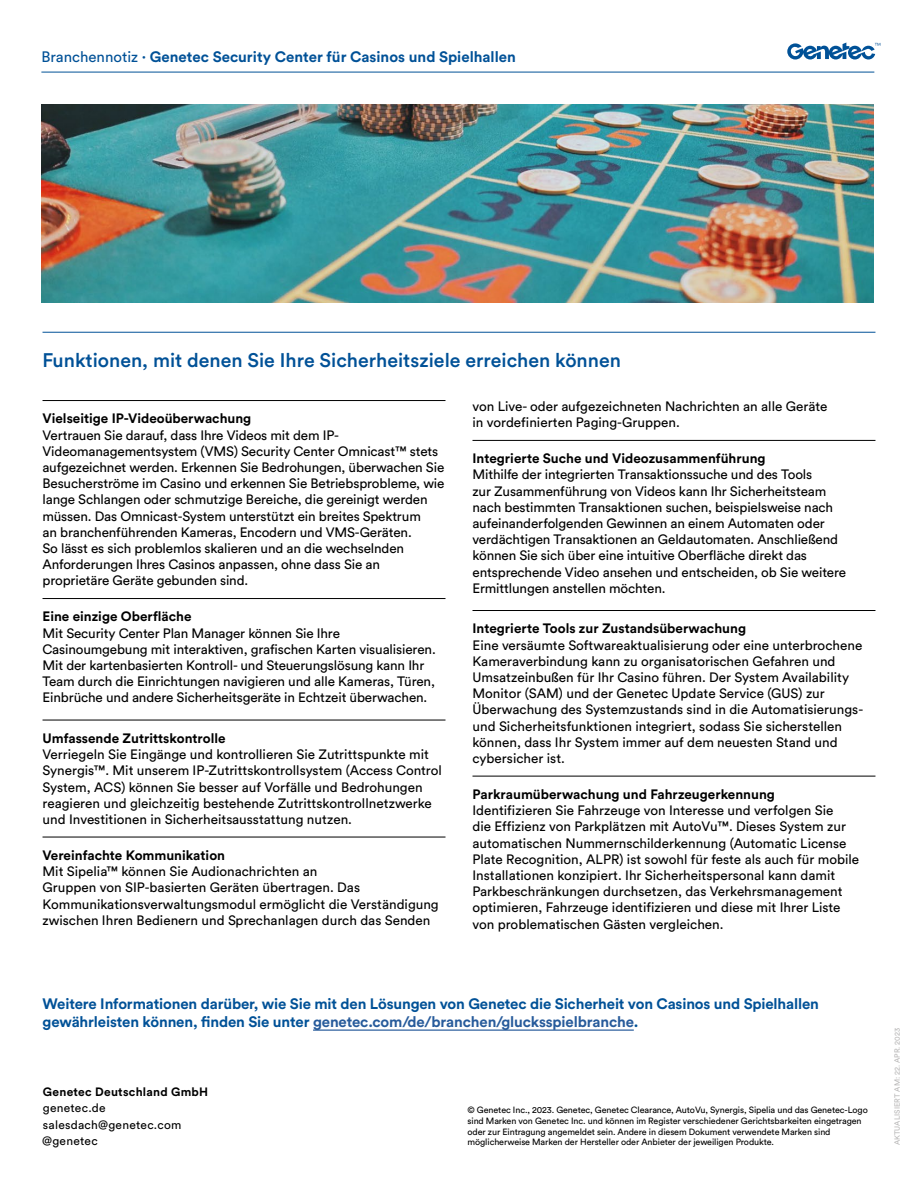
<style>
.page{position:relative;width:918px;height:1188px;background:#fff}
.page>*{position:absolute;margin:0;border:0;box-sizing:border-box;transform-origin:0 0}
.Section_Heading_-_Ru{font:500 19.5px "Circular Pro";color:#005197}
.Document_Type{font:700 15px/18px "Circular Pro";letter-spacing:-.01em;color:#005197}
.Ruled_List{font:13.5px/16.2px "Circular Pro";letter-spacing:-.005em;color:#000}
.Contact_Info_Text{font:12px "Circular Pro";letter-spacing:.02em;color:#000}
.Contact_Info_Heading{font:700 12px "Circular Pro";letter-spacing:.025em;color:#000}
.Copyright{font:9px/10.8px "Circular Pro";letter-spacing:-.01em;color:#000}
.DOC_CODE{font:7.5px "Circular Pro";letter-spacing:.01em;color:#b9b8b8}
.s1{font-weight:400}
.s2{font-weight:700}
.s3{color:#275b9b}
</style>
<div class="page">
<hr style="left:41px;top:72px;width:833px;height:1px;background:#005197">
<svg style="left:787px;top:43px;width:93px;height:17px"></svg>
<hr style="left:43px;top:400px;width:403px;height:1px;background:#000">
<hr style="left:43px;top:598px;width:403px;height:1px;background:#000">
<hr style="left:43px;top:720px;width:403px;height:1px;background:#000">
<hr style="left:43px;top:837px;width:403px;height:1px;background:#000">
<img style="left:42px;top:104px;width:832px;height:198px">
<hr style="left:313px;top:1030px;width:321px;height:1px;background:#275b9b">
<hr style="left:472px;top:440px;width:403px;height:1px;background:#000">
<hr style="left:472px;top:610px;width:403px;height:1px;background:#000">
<hr style="left:472px;top:776px;width:403px;height:1px;background:#000">
<hr style="left:43px;top:332px;width:832px;height:1px;background:#005197">
<p class="Document_Type" style="left:41px;top:47px;width:476px"><span class="s1">Branchennotiz</span> · Genetec Security Center für Casinos und Spielhallen</p>
<p class="Section_Heading_-_Ru" style="left:43px;top:347px;width:580px">Funktionen, mit denen Sie Ihre Sicherheitsziele erreichen können</p>
<p class="Ruled_List" style="left:43px;top:410px;width:404px"><span class="s2">Vielseitige IP-Videoüberwachung<br></span>Vertrauen Sie darauf, dass Ihre Videos mit dem IP-Videomanagementsystem (VMS) Security Center Omnicast™ stets aufgezeichnet werden. Erkennen Sie Bedrohungen, überwachen Sie Besucherströme im Casino und erkennen Sie Betriebsprobleme, wie lange Schlangen oder schmutzige Bereiche, die gereinigt werden müssen. Das Omnicast-System unterstützt ein breites Spektrum<br>an branchenführenden Kameras, Encodern und VMS-Geräten.<br>So lässt es sich problemlos skalieren und an die wechselnden Anforderungen Ihres Casinos anpassen, ohne dass Sie an proprietäre Geräte gebunden sind.</p>
<p class="Ruled_List" style="left:43px;top:608px;width:395px"><span class="s2">Eine einzige Oberfläche<br></span>Mit Security Center Plan Manager können Sie Ihre Casinoumgebung mit interaktiven, grafischen Karten visualisieren.<br>Mit der kartenbasierten Kontroll- und Steuerungslösung kann Ihr Team durch die Einrichtungen navigieren und alle Kameras, Türen, Einbrüche und andere Sicherheitsgeräte in Echtzeit überwachen.</p>
<p class="Ruled_List" style="left:43px;top:729px;width:401px"><span class="s2">Umfassende Zutrittskontrolle<br></span>Verriegeln Sie Eingänge und kontrollieren Sie Zutrittspunkte mit Synergis™. Mit unserem IP-Zutrittskontrollsystem (Access Control System, ACS) können Sie besser auf Vorfälle und Bedrohungen reagieren und gleichzeitig bestehende Zutrittskontrollnetzwerke und Investitionen in Sicherheitsausstattung nutzen.</p>
<p class="Ruled_List" style="left:43px;top:846px;width:398px"><span class="s2">Vereinfachte Kommunikation<br></span>Mit Sipelia™ können Sie Audionachrichten an<br>Gruppen von SIP-basierten Geräten übertragen. Das Kommunikationsverwaltungsmodul ermöglicht die Verständigung zwischen Ihren Bedienern und Sprechanlagen durch das Senden</p>
<p class="Ruled_List" style="left:472px;top:398px;width:357px">von Live- oder aufgezeichneten Nachrichten an alle Geräte in vordefinierten Paging-Gruppen.</p>
<p class="Ruled_List" style="left:472px;top:450px;width:375px"><span class="s2">Integrierte Suche und Videozusammenführung<br></span>Mithilfe der integrierten Transaktionssuche und des Tools<br>zur Zusammenführung von Videos kann Ihr Sicherheitsteam nach bestimmten Transaktionen suchen, beispielsweise nach aufeinanderfolgenden Gewinnen an einem Automaten oder verdächtigen Transaktionen an Geldautomaten. Anschließend können Sie sich über eine intuitive Oberfläche direkt das entsprechende Video ansehen und entscheiden, ob Sie weitere Ermittlungen anstellen möchten.</p>
<p class="Ruled_List" style="left:472px;top:620px;width:392px"><span class="s2">Integrierte Tools zur Zustandsüberwachung<br></span>Eine versäumte Softwareaktualisierung oder eine unterbrochene Kameraverbindung kann zu organisatorischen Gefahren und Umsatzeinbußen für Ihr Casino führen. Der System Availability Monitor (SAM) und der Genetec Update Service (GUS) zur Überwachung des Systemzustands sind in die Automatisierungs&shy;und Sicherheitsfunktionen integriert, sodass Sie sicherstellen können, dass Ihr System immer auf dem neuesten Stand und cybersicher ist.</p>
<p class="Ruled_List" style="left:472px;top:786px;width:388px"><span class="s2">Parkraumüberwachung und Fahrzeugerkennung<br></span>Identifizieren Sie Fahrzeuge von Interesse und verfolgen Sie<br>die Effizienz von Parkplätzen mit AutoVu™. Dieses System zur automatischen Nummernschilderkennung (Automatic License Plate Recognition, ALPR) ist sowohl für feste als auch für mobile Installationen konzipiert. Ihr Sicherheitspersonal kann damit Parkbeschränkungen durchsetzen, das Verkehrsmanagement optimieren, Fahrzeuge identifizieren und diese mit Ihrer Liste von problematischen Gästen vergleichen.</p>
<p class="Document_Type" style="left:43px;top:994px;width:778px">Weitere Informationen darüber, wie Sie mit den Lösungen von Genetec die Sicherheit von Casinos und Spielhallen gewährleisten können, finden Sie unter <span class="s3">genetec.com/de/branchen/glucksspielbranche</span>.</p>
<p class="Contact_Info_Heading" style="left:43px;top:1084px;width:167px">Genetec Deutschland GmbH</p>
<p class="Contact_Info_Text" style="left:43px;top:1100px;width:64px">genetec.de</p>
<p class="Contact_Info_Text" style="left:43px;top:1117px;width:140px">salesdach@genetec.com</p>
<p class="Contact_Info_Text" style="left:42px;top:1133px;width:57px">@genetec</p>
<p class="Copyright" style="left:468px;top:1104px;width:402px">© Genetec Inc., 2023. Genetec, Genetec Clearance, AutoVu, Synergis, Sipelia und das Genetec-Logo sind Marken von Genetec Inc. und können im Register verschiedener Gerichtsbarkeiten eingetragen oder zur Eintragung angemeldet sein. Andere in diesem Dokument verwendete Marken sind möglicherweise Marken der Hersteller oder Anbieter der jeweiligen Produkte.</p>
<p class="DOC_CODE" style="left:892px;top:1145px;width:119px;rotate:-90deg">AKTUALISIERT AM: 22. APR. 2023</p>
</div>
